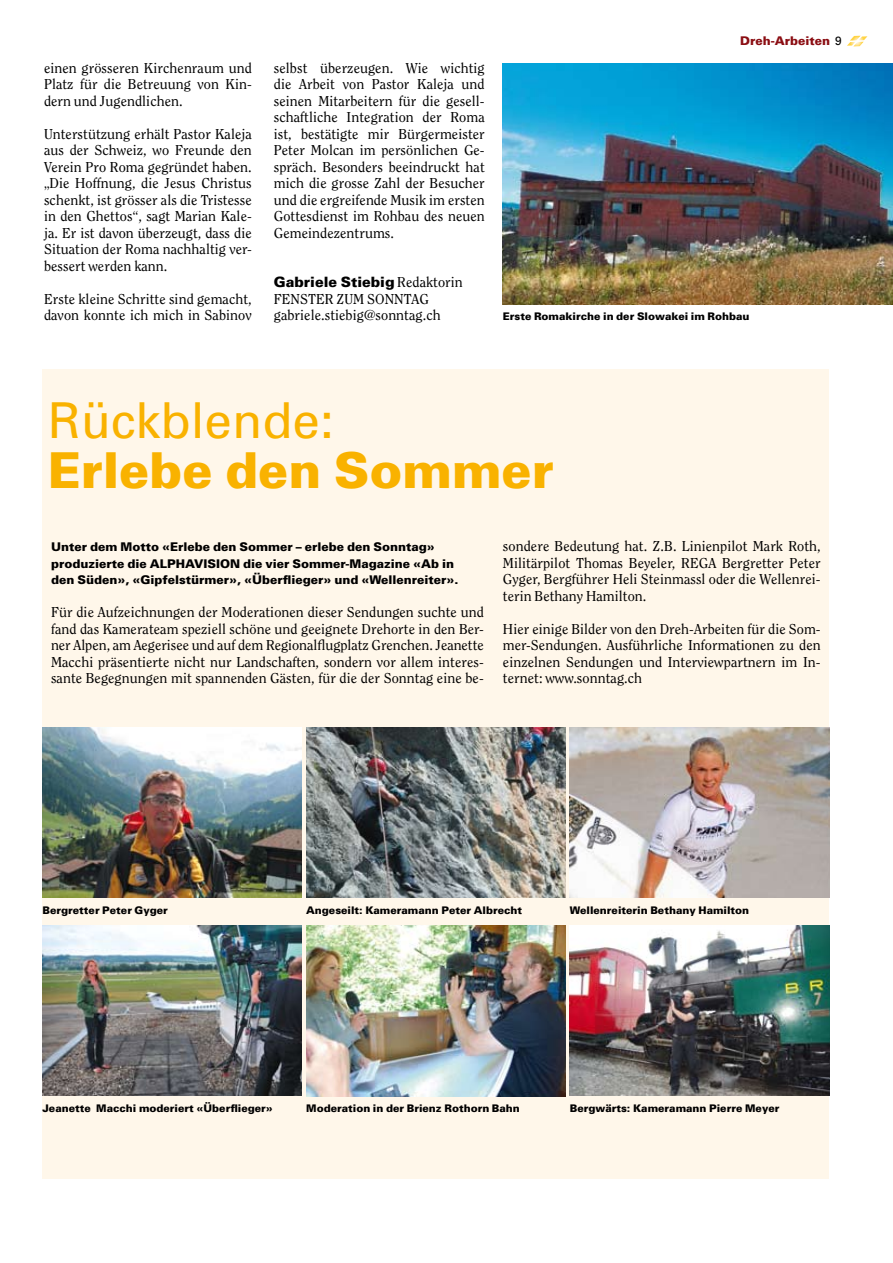
<style>
.page{position:relative;width:893px;height:1263px;background:#fff}
.page>*{position:absolute;margin:0;border:0;box-sizing:border-box;transform-origin:0 0}
.t1{font:900 49.5px "Univers";color:#f9b200}
.t2{font:49.5px "Univers";color:#f9b200}
.t3{font:14.25px/16.5px "Clearface";letter-spacing:.005em;color:#000;text-align:justify}
.t4{font:900 14.25px "Univers";color:#000}
.t5{font:900 12px/16.5px "Univers";color:#000}
.t6{font:900 12px "Univers";color:#8b0e13}
.t7{font:900 10.5px "Univers";color:#000}
.s1{font-family:"Clearface";font-weight:400}
.s2{font-weight:400;color:#000}
</style>
<div class="page">
<div style="left:43px;top:369px;width:786px;height:810px;background:#fff7ea"></div>
<svg style="left:847px;top:36px;width:20px;height:10px"></svg>
<img style="left:502px;top:64px;width:391px;height:240px">
<img style="left:43px;top:728px;width:259px;height:170px">
<img style="left:570px;top:728px;width:259px;height:170px">
<img style="left:306px;top:728px;width:260px;height:170px">
<img style="left:43px;top:925px;width:259px;height:171px">
<img style="left:570px;top:925px;width:259px;height:171px">
<img style="left:306px;top:926px;width:260px;height:170px">
<p class="t3" style="left:44px;top:59px;width:209px">einen grösseren Kirchenraum und Platz für die Betreuung von Kin&shy;dern und Jugendlichen.</p>
<p class="t3" style="left:44px;top:125px;width:209px">Unterstützung erhält Pastor Kaleja aus der Schweiz, wo Freunde den Verein Pro Roma gegründet haben. „Die Hoffnung, die Jesus Christus schenkt, ist grösser als die Tristesse in den Ghettos“, sagt Marian Kale&shy;ja. Er ist davon überzeugt, dass die Situation der Roma nachhaltig ver&shy;bessert werden kann.</p>
<p class="t3" style="left:44px;top:290px;width:209px">Erste kleine Schritte sind gemacht, davon konnte ich mich in Sabinov</p>
<p class="t3" style="left:274px;top:59px;width:212px">selbst überzeugen. Wie wichtig die Arbeit von Pastor Kaleja und seinen Mitarbeitern für die gesell&shy;schaftliche Integration der Roma ist, bestätigte mir Bürgermeister Peter Molcan im persönlichen Ge&shy;spräch. Besonders beeindruckt hat mich die grosse Zahl der Besucher und die ergreifende Musik im ersten Gottesdienst im Rohbau des neuen Gemeindezentrums.</p>
<p class="t4" style="left:274px;top:273px;width:190px">Gabriele Stiebig <span class="s1">Redaktorin</span></p>
<p class="t3" style="left:274px;top:290px;width:168px">FENSTER ZUM SONNTAG gabriele.stiebig@sonntag.ch</p>
<p class="t6" style="left:740px;top:34px;width:103px">Dreh-Arbeiten <span class="s2">9</span></p>
<p class="t7" style="left:503px;top:310px;width:248px">Erste Romakirche in der Slowakei im Rohbau</p>
<h1 class="t2" style="left:48px;top:392px;width:288px">Rückblende:</h1>
<h1 class="t1" style="left:48px;top:439px;width:507px">Erlebe den Sommer</h1>
<p class="t5" style="left:51px;top:539px;width:409px">Unter dem Motto «Erlebe den Sommer – erlebe den Sonntag» produzierte die ALPHAVISION die vier Sommer-Magazine «Ab in den Süden», «Gipfelstürmer», «Überflieger» und «Wellenreiter».</p>
<p class="t3" style="left:51px;top:604px;width:434px">Für die Aufzeichnungen der Moderationen dieser Sendungen suchte und fand das Kamerateam speziell schöne und geeignete Drehorte in den Ber&shy;ner Alpen, am Aegerisee und auf dem Regionalflugplatz Grenchen. Jeanette Macchi präsentierte nicht nur Landschaften, sondern vor allem interes&shy;sante Begegnungen mit spannenden Gästen, für die der Sonntag eine be-</p>
<p class="t3" style="left:503px;top:538px;width:319px">sondere Bedeutung hat. Z.B. Linienpilot Mark Roth, Militärpilot Thomas Beyeler, REGA Bergretter Peter Gyger, Bergführer Heli Steinmassl oder die Wellenrei&shy;terin Bethany Hamilton.</p>
<p class="t3" style="left:503px;top:620px;width:319px">Hier einige Bilder von den Dreh-Arbeiten für die Som&shy;mer-Sendungen. Ausführliche Informationen zu den einzelnen Sendungen und Interviewpartnern im In&shy;ternet: www.sonntag.ch</p>
<p class="t7" style="left:43px;top:904px;width:127px">Bergretter Peter Gyger</p>
<p class="t7" style="left:306px;top:904px;width:218px">Angeseilt: Kameramann Peter Albrecht</p>
<p class="t7" style="left:570px;top:904px;width:181px">Wellenreiterin Bethany Hamilton</p>
<p class="t7" style="left:43px;top:1102px;width:232px">Jeanette Macchi moderiert «Überflieger»</p>
<p class="t7" style="left:306px;top:1102px;width:215px">Moderation in der Brienz Rothorn Bahn</p>
<p class="t7" style="left:570px;top:1102px;width:211px">Bergwärts: Kameramann Pierre Meyer</p>
</div>
